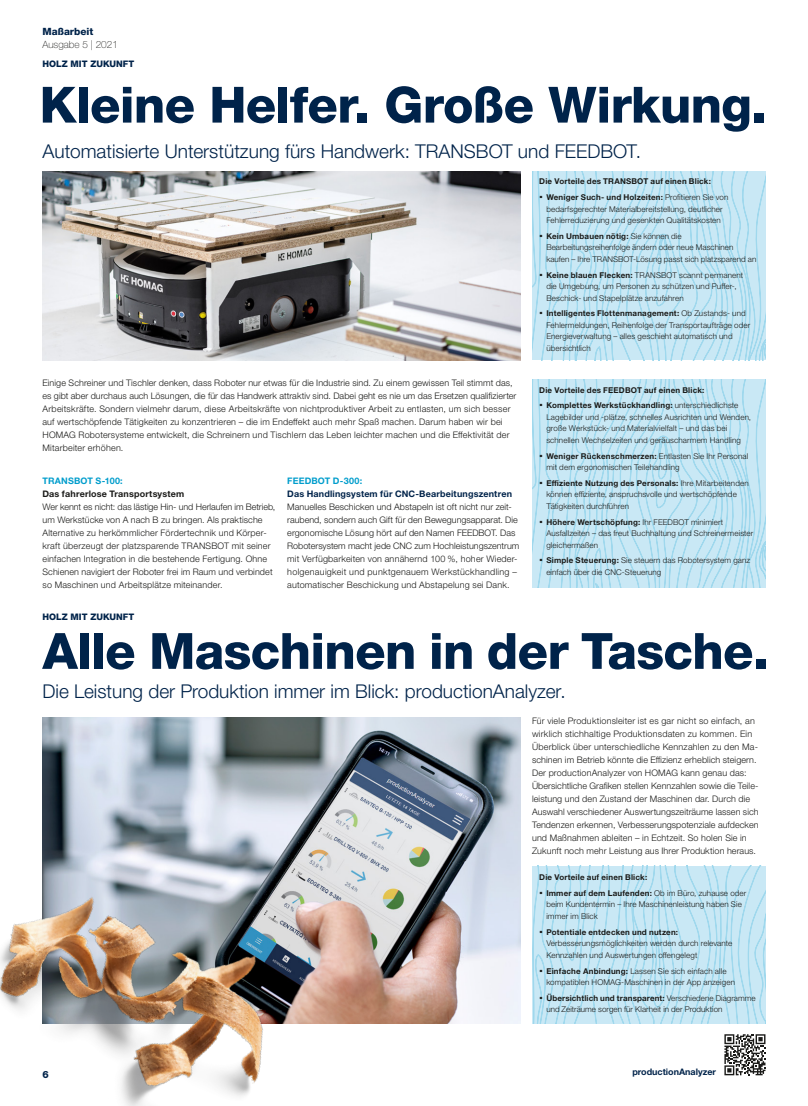
<style>
.page{position:relative;width:808px;height:1106px;background:#fff}
.page>*{position:absolute;margin:0;border:0;box-sizing:border-box;transform-origin:0 0}
.t1{font:800 50px "Helvetica Neue LTW1 G";letter-spacing:-.015em;color:#00234a}
.t2{font:300 19px "Helvetica Neue LTW1 G";color:#00234a}
.t3{font:100 10px "Helvetica Neue LTW1 G";color:#1a1a18}
.t4{font:800 10px "Helvetica Neue LTW1 G";color:#00234a}
.t5{font:300 9px/13px "Helvetica Neue LTW1 G";letter-spacing:.015em;color:#1a1a18}
.t6{font:700 9px "Helvetica Neue LTW1 G";letter-spacing:.015em;color:#00234a}
.t7{font:800 9px "Helvetica Neue LTW1 G";color:#00234a}
.t8{font:700 9px "Helvetica Neue LTW1 G";letter-spacing:.02em;color:#1a1a18}
.t9{font:700 9px "Helvetica Neue LTW1 G";letter-spacing:.02em;color:#009dcc}
.t10{font:300 8px/11.5px "Helvetica Neue LTW1 G";letter-spacing:.015em;color:#1a1a18}
.t11{font:700 8px/15.8px "Helvetica Neue LTW1 G";letter-spacing:.025em;color:#1a1a18}
.s1{font-size:14px}
.s2{font-weight:300}
.s3{font-weight:700;font-size:14px}
.s4{font-weight:700}
</style>
<div class="page">
<svg style="left:532px;top:171px;width:233px;height:189px;background:#c0e4f3"></svg>
<svg style="left:532px;top:379px;width:233px;height:208px;background:#c0e4f3"></svg>
<img style="left:43px;top:171px;width:478px;height:189px">
<svg style="left:532px;top:865px;width:233px;height:158px;background:#c1e5f3"></svg>
<img style="left:43px;top:717px;width:478px;height:306px">
<img style="left:0;top:809px;width:343px;height:297px">
<svg style="left:724px;top:1034px;width:42px;height:42px"></svg>
<svg style="left:724px;top:1034px;width:41px;height:41px"></svg>
<p class="t4" style="left:43px;top:26px;width:52px">Maßarbeit</p>
<p class="t7" style="left:43px;top:59px;width:93px">HOLZ MIT ZUKUNFT</p>
<h1 class="t1" style="left:40px;top:75px;width:729px">Kleine Helfer. Große Wirkung.</h1>
<p class="t3" style="left:43px;top:38px;width:77px">Ausgabe 5 | 2021</p>
<h2 class="t2" style="left:43px;top:140px;width:600px">Automatisierte Unterstützung fürs Handwerk: TRANSBOT und FEEDBOT.</h2>
<p class="t5" style="left:43px;top:376px;width:475px">Einige Schreiner und Tischler denken, dass Roboter nur etwas für die Industrie sind. Zu einem gewissen Teil stimmt das, es gibt aber durchaus auch Lösungen, die für das Handwerk attraktiv sind. Dabei geht es nie um das Ersetzen qualifizierter Arbeitskräfte. Sondern vielmehr darum, diese Arbeitskräfte von nichtproduktiver Arbeit zu entlasten, um sich besser auf wertschöpfende Tätigkeiten zu konzentrieren – die im Endeffekt auch mehr Spaß machen. Darum haben wir bei HOMAG Robotersysteme entwickelt, die Schreinern und Tischlern das Leben leichter machen und die Effektivität der Mitarbeiter erhöhen.</p>
<p class="t9" style="left:43px;top:475px;width:82px">TRANSBOT S-100:</p>
<p class="t8" style="left:43px;top:488px;width:143px">Das fahrerlose Transportsystem</p>
<p class="t5" style="left:43px;top:500px;width:234px">Wer kennt es nicht: das lästige Hin- und Herlaufen im Betrieb, um Werkstücke von A nach B zu bringen. Als praktische Alternative zu herkömmlicher Fördertechnik und Körper&shy;kraft überzeugt der platzsparende TRANSBOT mit seiner einfachen Integration in die bestehende Fertigung. Ohne Schienen navigiert der Roboter frei im Raum und verbindet so Maschinen und Arbeitsplätze miteinander.</p>
<p class="t9" style="left:287px;top:475px;width:76px">FEEDBOT D-300:</p>
<p class="t6" style="left:287px;top:488px;width:226px">Das Handlingsystem für CNC-Bearbeitungszentren</p>
<p class="t5" style="left:287px;top:500px;width:234px">Manuelles Beschicken und Abstapeln ist oft nicht nur zeit&shy;raubend, sondern auch Gift für den Bewegungsapparat. Die ergonomische Lösung hört auf den Namen FEEDBOT. Das Robotersystem macht jede CNC zum Hochleistungszentrum mit Verfügbarkeiten von annähernd 100 %, hoher Wieder&shy;holgenauigkeit und punktgenauem Werkstückhandling – automatischer Beschickung und Abstapelung sei Dank.</p>
<p class="t11" style="left:539px;top:174px;width:191px">Die Vorteile des TRANSBOT auf einen Blick:<br><span class="s1">·</span> Weniger Such- und Holzeiten: <span class="s2">Profitieren Sie von</span></p>
<p class="t10" style="left:546px;top:203px;width:178px">bedarfsgerechter Materialbereitstellung, deutlicher<br>Fehlerreduzierung und gesenkten Qualitätskosten</p>
<p class="t10" style="left:546px;top:230px;width:212px;text-indent:-7px"><span class="s3">·</span> <span class="s4">Kein Umbauen nötig:</span> Sie können die<br>Bearbeitungsreihenfolge ändern oder neue Maschinen kaufen – Ihre TRANSBOT-Lösung passt sich platzsparend an</p>
<p class="t10" style="left:546px;top:269px;width:198px;text-indent:-7px"><span class="s3">·</span> <span class="s4">Keine blauen Flecken:</span> TRANSBOT scannt permanent die Umgebung, um Personen zu schützen und Puffer-,<br>Beschick- und Stapelplätze anzufahren</p>
<p class="t10" style="left:546px;top:308px;width:206px;text-indent:-7px"><span class="s3">·</span> <span class="s4">Intelligentes Flottenmanagement:</span> Ob Zustands- und Fehlermeldungen, Reihenfolge der Transportaufträge oder Energieverwaltung – alles geschieht automatisch und übersichtlich</p>
<p class="t11" style="left:539px;top:382px;width:201px">Die Vorteile des FEEDBOT auf einen Blick:<br><span class="s1">·</span> Komplettes Werkstückhandling: <span class="s2">unterschiedlichste</span></p>
<p class="t10" style="left:546px;top:411px;width:206px">Lagebilder und -plätze, schnelles Ausrichten und Wenden, große Werkstück- und Materialvielfalt – und das bei schnellen Wechselzeiten und geräuscharmem Handling</p>
<p class="t10" style="left:546px;top:450px;width:203px;text-indent:-7px"><span class="s3">·</span> <span class="s4">Weniger Rückenschmerzen:</span> Entlasten Sie Ihr Personal mit dem ergonomischen Teilehandling</p>
<p class="t10" style="left:546px;top:477px;width:204px;text-indent:-7px"><span class="s3">·</span> <span class="s4">Effiziente Nutzung des Personals:</span> Ihre Mitarbeitenden können effiziente, anspruchsvolle und wertschöpfende<br>Tätigkeiten durchführen</p>
<p class="t10" style="left:546px;top:516px;width:209px;text-indent:-7px"><span class="s3">·</span> <span class="s4">Höhere Wertschöpfung:</span> Ihr FEEDBOT minimiert<br>Ausfallzeiten – das freut Buchhaltung und Schreinermeister gleichermaßen</p>
<p class="t10" style="left:546px;top:554px;width:205px;text-indent:-7px"><span class="s3">·</span> <span class="s4">Simple Steuerung:</span> Sie steuern das Robotersystem ganz einfach über die CNC-Steuerung</p>
<p class="t7" style="left:43px;top:611px;width:93px">HOLZ MIT ZUKUNFT</p>
<h1 class="t1" style="left:43px;top:621px;width:727px">Alle Maschinen in der Tasche.</h1>
<h2 class="t2" style="left:43px;top:679px;width:525px">Die Leistung der Produktion immer im Blick: productionAnalyzer.</h2>
<p class="t5" style="left:532px;top:714px;width:228px">Für viele Produktionsleiter ist es gar nicht so einfach, an wirklich stichhaltige Produktionsdaten zu kommen. Ein Überblick über unterschiedliche Kennzahlen zu den Ma&shy;schinen im Betrieb könnte die Effizienz erheblich steigern.<br>Der productionAnalyzer von HOMAG kann genau das:<br>Übersichtliche Grafiken stellen Kennzahlen sowie die Teile&shy;leistung und den Zustand der Maschinen dar. Durch die Auswahl verschiedener Auswertungszeiträume lassen sich Tendenzen erkennen, Verbesserungspotenziale aufdecken und Maßnahmen ableiten – in Echtzeit. So holen Sie in Zukunft noch mehr Leistung aus Ihrer Produktion heraus.</p>
<p class="t11" style="left:539px;top:869px;width:209px">Die Vorteile auf einen Blick:<br><span class="s1">·</span> Immer auf dem Laufenden: <span class="s2">Ob im Büro, zuhause oder</span></p>
<p class="t10" style="left:546px;top:898px;width:197px">beim Kundentermin – Ihre Maschinenleistung haben Sie immer im Blick</p>
<p class="t10" style="left:546px;top:926px;width:187px;text-indent:-7px"><span class="s3">·</span> <span class="s4">Potentiale entdecken und nutzen:<br></span>Verbesserungsmöglichkeiten werden durch relevante<br>Kennzahlen und Auswertungen offengelegt</p>
<p class="t10" style="left:546px;top:964px;width:190px;text-indent:-7px"><span class="s3">·</span> <span class="s4">Einfache Anbindung:</span> Lassen Sie sich einfach alle kompatiblen HOMAG-Maschinen in der App anzeigen</p>
<p class="t10" style="left:546px;top:992px;width:211px;text-indent:-7px"><span class="s3">·</span> <span class="s4">Übersichtlich und transparent:</span> Verschiedene Diagramme und Zeiträume sorgen für Klarheit in der Produktion</p>
<p class="t4" style="left:43px;top:1068px;width:8px">6</p>
<p class="t6" style="left:632px;top:1066px;width:85px">productionAnalyzer</p>
</div>
